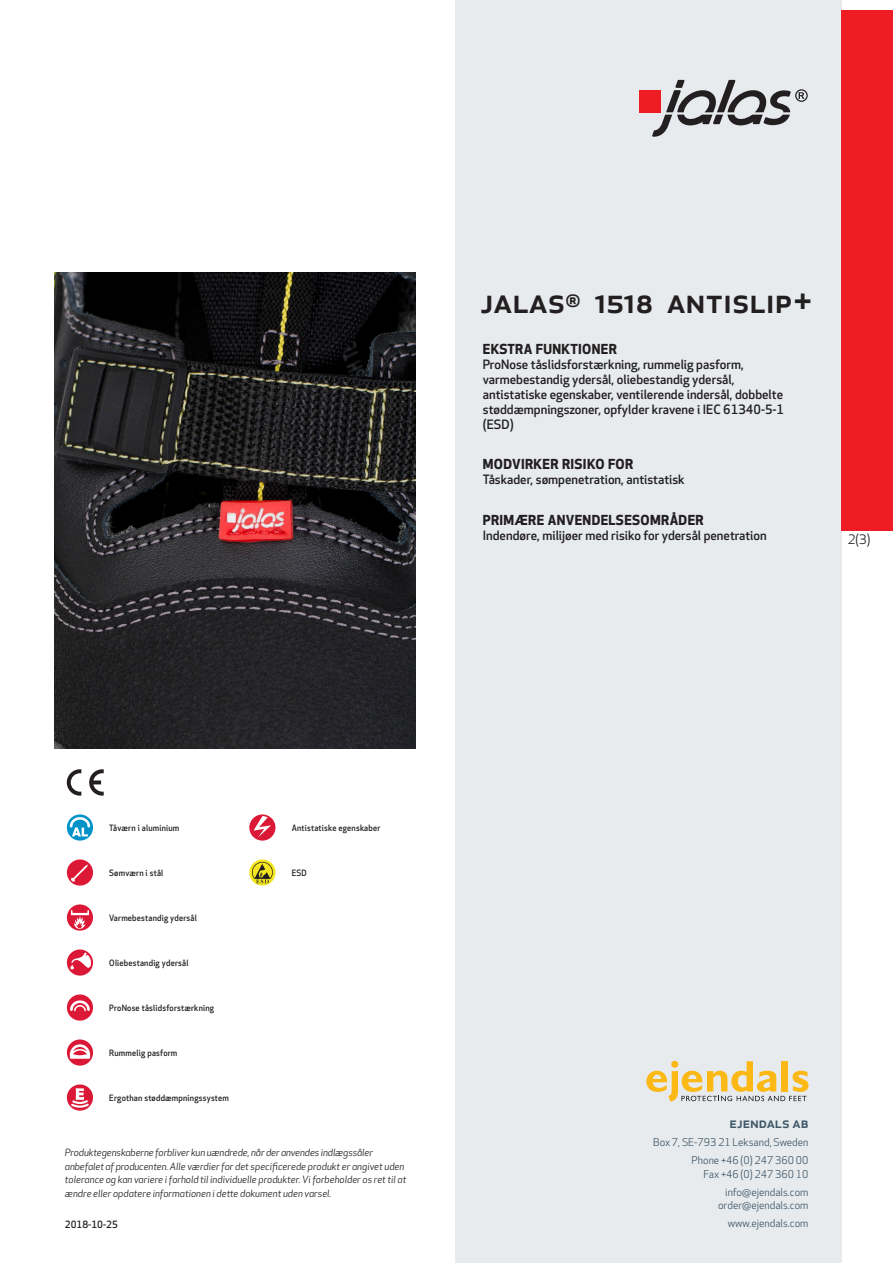
<style>
.page{position:relative;width:893px;height:1263px;background:#fff}
.page>*{position:absolute;margin:0;border:0;box-sizing:border-box;transform-origin:0 0}
.prodname{font:500 34.5px "Apex New";color:#231f20}
.t1{font:500 15px "Apex New";color:#405968}
.Funktion_body{font:700 13.5px "Apex New";letter-spacing:.025em;color:#231f20}
.t2{font:12.75px "Apex New";color:#231f20}
.Funktion_body-2{font:500 12.6px/15px "Apex New";color:#231f20}
.t3{font:10.5px/18px "Apex New";color:#405968;text-align:right}
.t4{font:italic 9.75px/13.5px "Apex New";color:#231f20}
.Sidfot_datum{font:500 9.75px "Apex New";color:#231f20}
.Artikel{font:500 8.55px "Apex New";letter-spacing:.025em;color:#231f20;scale:.95 1}
</style>
<div class="page">
<div style="left:455px;top:0;width:387px;height:1263px;background:#e8ebee"></div>
<svg style="left:646px;top:1061px;width:162px;height:40px"></svg>
<div style="left:842px;top:11px;width:51px;height:520px;background:#ee1d23"></div>
<div style="left:639px;top:90px;width:22px;height:22px;background:#ee1d23"></div>
<svg style="left:652px;top:80px;width:156px;height:57px"></svg>
<svg style="left:67px;top:814px;width:26px;height:27px"></svg>
<svg style="left:70px;top:817px;width:20px;height:19px"></svg>
<div style="left:67px;top:859px;width:26px;height:27px;background:#db1836;border-radius:50%"></div>
<svg style="left:71px;top:864px;width:17px;height:18px"></svg>
<svg style="left:67px;top:904px;width:26px;height:27px"></svg>
<svg style="left:71px;top:910px;width:18px;height:19px"></svg>
<svg style="left:67px;top:949px;width:26px;height:27px"></svg>
<svg style="left:70px;top:952px;width:21px;height:17px"></svg>
<div style="left:67px;top:994px;width:26px;height:27px;background:#db1836;border-radius:50%"></div>
<svg style="left:70px;top:1000px;width:20px;height:11px"></svg>
<svg style="left:67px;top:1039px;width:26px;height:27px"></svg>
<svg style="left:70px;top:1044px;width:20px;height:15px"></svg>
<svg style="left:67px;top:1084px;width:26px;height:27px"></svg>
<svg style="left:69px;top:1088px;width:22px;height:21px"></svg>
<svg style="left:249px;top:814px;width:26px;height:27px"></svg>
<svg style="left:254px;top:816px;width:17px;height:21px"></svg>
<svg style="left:249px;top:859px;width:26px;height:26px"></svg>
<svg style="left:252px;top:862px;width:21px;height:21px"></svg>
<svg style="left:89px;top:769px;width:15px;height:27px"></svg>
<svg style="left:67px;top:769px;width:14px;height:27px"></svg>
<img style="left:54px;top:272px;width:361px;height:476px">
<p class="prodname" style="left:480px;top:277px;width:334px">JALAS<sup>®</sup> 1518 Antislip+</p>
<p class="Funktion_body" style="left:483px;top:339px;width:136px">EKSTRA FUNKTIONER</p>
<p class="Funktion_body-2" style="left:483px;top:356px;width:303px">ProNose tåslidsforstærkning, rummelig pasform, varmebestandig ydersål, oliebestandig ydersål, antistatiske egenskaber, ventilerende indersål, dobbelte støddæmpningszoner, opfylder kravene i IEC 61340-5-1 (ESD)</p>
<p class="Funktion_body" style="left:483px;top:455px;width:152px">MODVIRKER RISIKO FOR</p>
<p class="Funktion_body-2" style="left:483px;top:472px;width:203px">Tåskader, sømpenetration, antistatisk</p>
<p class="Funktion_body" style="left:483px;top:510px;width:222px">PRIMÆRE ANVENDELSESOMRÅDER</p>
<p class="Funktion_body-2" style="left:483px;top:528px;width:285px">Indendøre, milijøer med risiko for ydersål penetration</p>
<p class="t2" style="left:848px;top:531px;width:24px">2(3)</p>
<p class="Artikel" style="left:109px;top:822px;width:75px">Tåværn i aluminium</p>
<p class="Artikel" style="left:109px;top:867px;width:58px">Sømværn i stål</p>
<p class="Artikel" style="left:109px;top:912px;width:94px">Varmebestandig ydersål</p>
<p class="Artikel" style="left:109px;top:957px;width:85px">Oliebestandig ydersål</p>
<p class="Artikel" style="left:109px;top:1002px;width:112px">ProNose tåslidsforstærkning</p>
<p class="Artikel" style="left:109px;top:1047px;width:73px">Rummelig pasform</p>
<p class="Artikel" style="left:109px;top:1092px;width:128px">Ergothan støddæmpningssystem</p>
<p class="Artikel" style="left:292px;top:822px;width:95px">Antistatiske egenskaber</p>
<p class="Artikel" style="left:292px;top:867px;width:17px">ESD</p>
<p class="t4" style="left:65px;top:1146px;width:343px">Produktegenskaberne forbliver kun uændrede, når der anvendes indlægssåler anbefalet af producenten. Alle værdier for det specificerede produkt er angivet uden tolerance og kan variere i forhold til individuelle produkter. Vi forbeholder os ret til at ændre eller opdatere informationen i dette dokument uden varsel.</p>
<p class="Sidfot_datum" style="left:65px;top:1218px;width:54px">2018-10-25</p>
<p class="t1" style="left:729px;top:1113px;width:80px">ejendals ab</p>
<p class="t3" style="left:653px;top:1133px;width:157px">Box 7, SE-793 21 Leksand, Sweden<br>Phone +46 (0) 247 360 00</p>
<p class="t3" style="left:703px;top:1165px;width:107px">Fax +46 (0) 247 360 10 info@ejendals.com</p>
<p class="t3" style="left:718px;top:1196px;width:92px">order@ejendals.com</p>
<p class="t3" style="left:728px;top:1215px;width:82px">www.ejendals.com</p>
</div>
